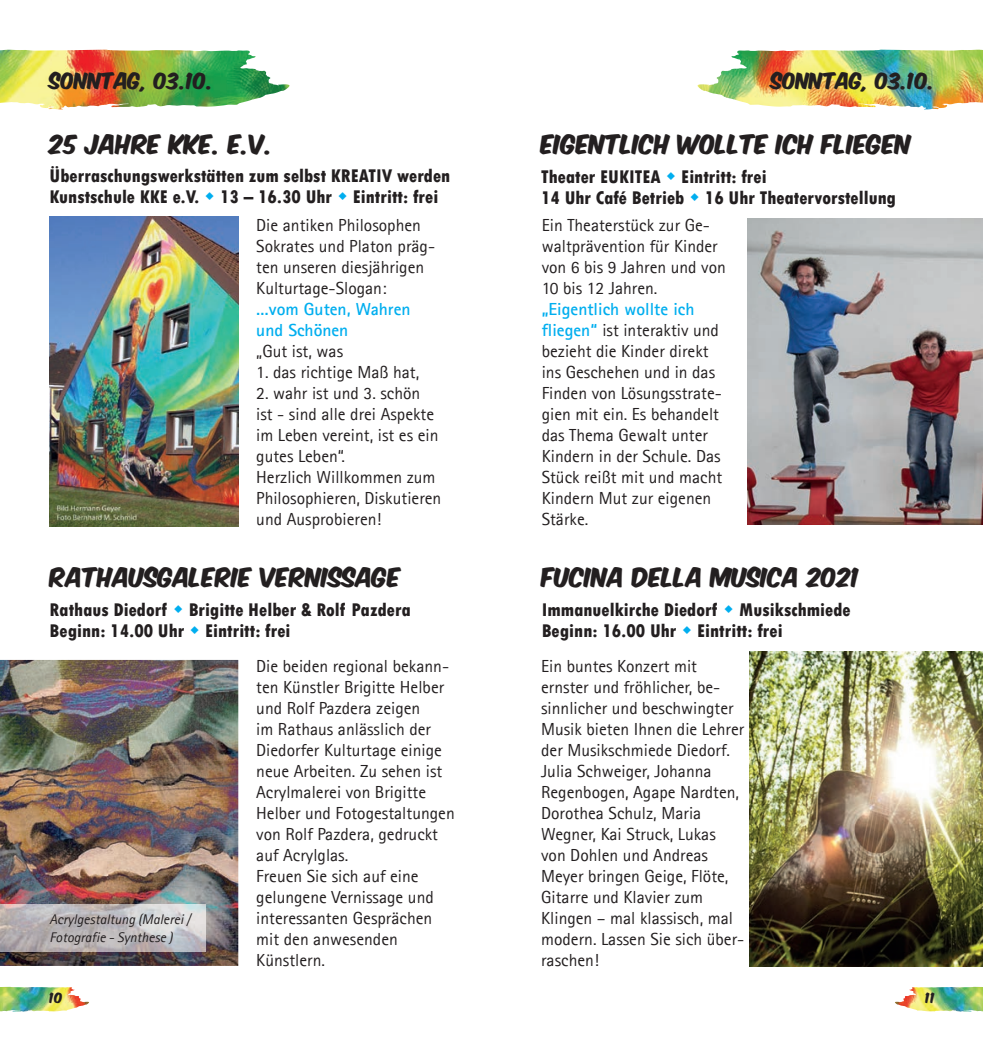
<style>
.page{position:relative;width:983px;height:1042px;background:#fff}
.page>*{position:absolute;margin:0;border:0;box-sizing:border-box;transform-origin:0 0}
.t1{font:22.75px "Komika Axis";color:#231f20}
.t2{font:800 condensed 19.25px/21px "Tw Cen";color:#231f20}
.t3{font:19.25px "Komika Axis";color:#231f20}
.t4{font:17.5px/21px "Agfa Rotis Sans Serif";color:#231f20}
.t5{font:700 17.5px/21px "Agfa Rotis Sans Serif";color:#00aeef}
.t6{font:italic 14px/17.5px "Agfa Rotis Sans Serif";color:#231f20}
.t7{font:12.25px "Komika Axis";color:#231f20}
.s1{font-weight:700;color:#00aeef}
</style>
<div class="page">
<img style="left:0;top:50px;width:237px;height:60px">
<img style="left:0;top:660px;width:238px;height:306px">
<img style="left:0;top:904px;width:205px;height:47px">
<img style="left:895px;top:987px;width:77px;height:24px">
<img style="left:0;top:987px;width:89px;height:24px">
<img style="left:697px;top:50px;width:181px;height:57px">
<img style="left:747px;top:219px;width:235px;height:305px">
<img style="left:749px;top:651px;width:233px;height:315px">
<img style="left:50px;top:216px;width:188px;height:310px">
<p class="t3" style="left:50px;top:71px;width:165px">SONNTAG, 03.10.</p>
<h1 class="t1" style="left:50px;top:132px;width:224px">25 JAHRE KKE. E.V.</h1>
<p class="t2" style="left:50px;top:165px;width:402px">Überraschungswerkstätten zum selbst KREATIV werden<br>Kunstschule KKE e.V. 13 – 16.30 Uhr Eintritt: frei</p>
<p class="t4" style="left:256px;top:214px;width:180px">Die antiken Philosophen<br>Sokrates und Platon präg&shy;ten unseren diesjährigen<br>Kulturtage-Slogan:</p>
<p class="t5" style="left:256px;top:298px;width:156px">…vom Guten, Wahren und Schönen</p>
<p class="t4" style="left:256px;top:340px;width:88px">„Gut ist, was</p>
<p class="t4" style="left:256px;top:361px;width:164px">1. das richtige Maß hat,</p>
<p class="t4" style="left:256px;top:382px;width:186px">2. wahr ist und 3. schön<br>ist - sind alle drei Aspekte im Leben vereint, ist es ein gutes Leben“.<br>Herzlich Willkommen zum<br>Philosophieren, Diskutieren und Ausprobieren!</p>
<p class="t3" style="left:770px;top:71px;width:165px">SONNTAG, 03.10.</p>
<h1 class="t1" style="left:541px;top:132px;width:372px">EIGENTLICH WOLLTE ICH FLIEGEN</h1>
<p class="t2" style="left:541px;top:167px;width:356px">Theater EUKITEA Eintritt: frei<br>14 Uhr Café Betrieb 16 Uhr Theatervorstellung</p>
<p class="t4" style="left:541px;top:214px;width:186px">Ein Theaterstück zur Ge&shy;waltprävention für Kinder von 6 bis 9 Jahren und von<br>10 bis 12 Jahren.</p>
<p class="t4" style="left:541px;top:298px;width:182px"><span class="s1">„Eigentlich wollte ich fliegen“</span> ist interaktiv und bezieht die Kinder direkt ins Geschehen und in das<br>Finden von Lösungsstrate&shy;gien mit ein. Es behandelt das Thema Gewalt unter<br>Kindern in der Schule. Das<br>Stück reißt mit und macht<br>Kindern Mut zur eigenen<br>Stärke.</p>
<h1 class="t1" style="left:50px;top:565px;width:352px">RATHAUSGALERIE VERNISSAGE</h1>
<p class="t2" style="left:50px;top:600px;width:362px">Rathaus Diedorf Brigitte Helber &amp; Rolf Pazdera<br>Beginn: 14.00 Uhr Eintritt: frei</p>
<p class="t4" style="left:256px;top:655px;width:200px">Die beiden regional bekann&shy;ten Künstler Brigitte Helber und Rolf Pazdera zeigen<br>im Rathaus anlässlich der<br>Diedorfer Kulturtage einige neue Arbeiten. Zu sehen ist<br>Acrylmalerei von Brigitte<br>Helber und Fotogestaltungen von Rolf Pazdera, gedruckt auf Acrylglas.<br>Freuen Sie sich auf eine gelungene Vernissage und interessanten Gesprächen mit den anwesenden<br>Künstlern.</p>
<p class="t7" style="left:50px;top:991px;width:15px">10</p>
<p class="t7" style="left:925px;top:991px;width:11px">11</p>
<h1 class="t1" style="left:541px;top:565px;width:319px">FUCINA DELLA MUSICA 2021</h1>
<p class="t2" style="left:541px;top:600px;width:310px">Immanuelkirche Diedorf Musikschmiede<br>Beginn: 16.00 Uhr Eintritt: frei</p>
<p class="t4" style="left:541px;top:655px;width:205px">Ein buntes Konzert mit ernster und fröhlicher, be&shy;sinnlicher und beschwingter<br>Musik bieten Ihnen die Lehrer der Musikschmiede Diedorf.<br>Julia Schweiger, Johanna<br>Regenbogen, Agape Nardten,<br>Dorothea Schulz, Maria<br>Wegner, Kai Struck, Lukas von Dohlen und Andreas<br>Meyer bringen Geige, Flöte,<br>Gitarre und Klavier zum<br>Klingen – mal klassisch, mal modern. Lassen Sie sich über&shy;raschen!</p>
<p class="t6" style="left:50px;top:911px;width:142px">Acrylgestaltung (Malerei /<br>Fotografie - Synthese )</p>
</div>
